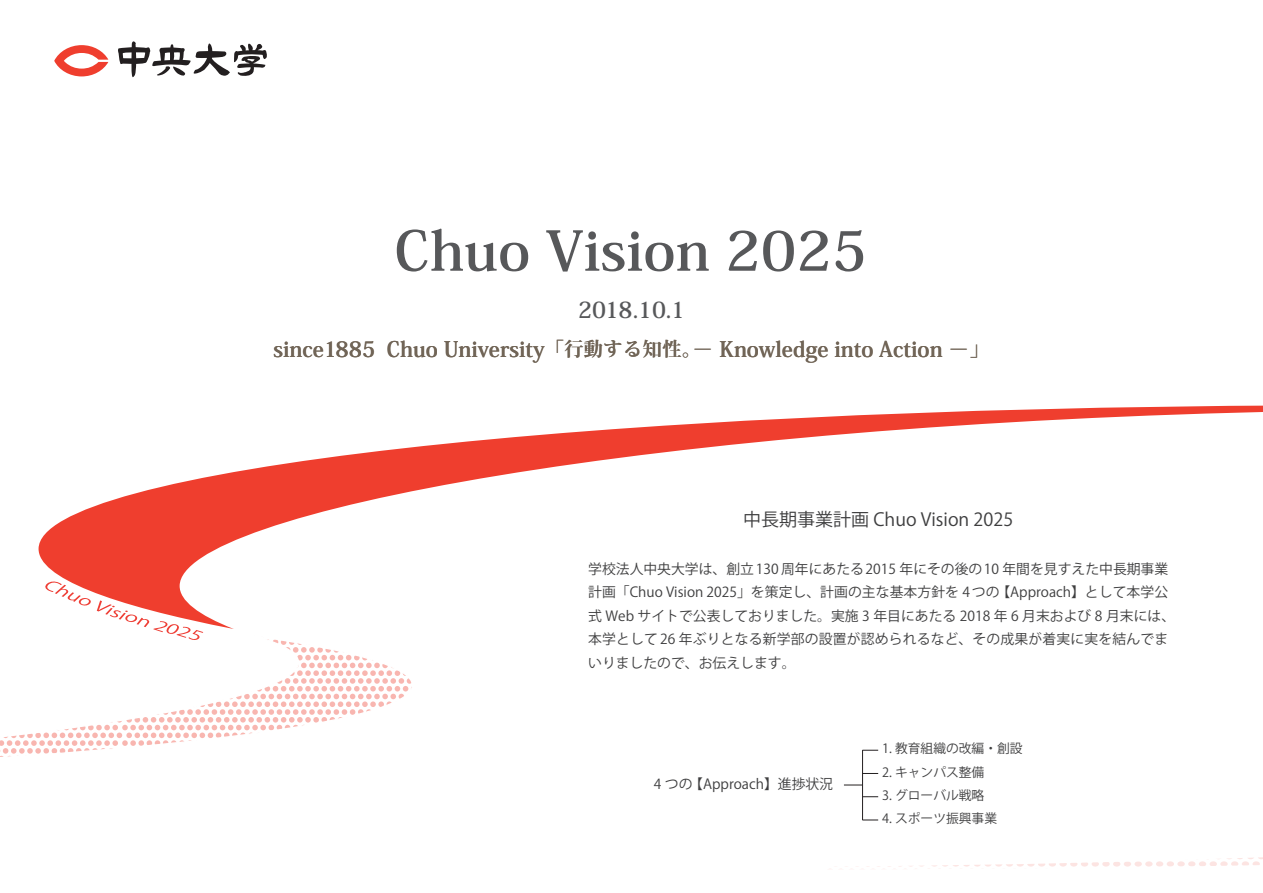
<style>
.page{position:relative;width:1263px;height:893px;background:#fff}
.page>*{position:absolute;margin:0;border:0;box-sizing:border-box;transform-origin:0 0}
.t1{font:700 54.15px "Koz Min Pro";color:#57585a;scale:1.05 1}
.t2{font:700 22.35px "Koz Min Pro";letter-spacing:-.02em;color:#57585a}
.t3{font:700 21.3px "Koz Min Pro";color:#716557}
.t4{font:18px "Koz Go Pro";color:#3e3e3f}
.t5{font:13.8px/23.4px "Koz Go Pro";color:#3e3e3f}
.t6{font:12.75px "Koz Go Pro";color:#3e3e3f}
.s1{font-size:19.2px}
</style>
<div class="page">
<svg style="left:54px;top:45px;width:54px;height:31px"></svg>
<svg style="left:118px;top:41px;width:149px;height:37px"></svg>
<svg style="left:844px;top:749px;width:419px;height:118px"></svg>
<svg style="left:0;top:639px;width:412px;height:118px"></svg>
<svg style="left:44px;top:629px;width:159px;height:11px"></svg>
<svg style="left:38px;top:405px;width:1225px;height:224px"></svg>
<svg style="left:844px;top:785px;width:18px;height:1px"></svg>
<hr style="left:862px;top:750px;width:1px;height:70px;background:#231f20">
<svg style="left:862px;top:750px;width:16px;height:1px"></svg>
<svg style="left:862px;top:820px;width:16px;height:1px"></svg>
<svg style="left:863px;top:796px;width:15px;height:1px"></svg>
<svg style="left:863px;top:773px;width:15px;height:1px"></svg>
<h1 class="t1" style="left:394px;top:211px;width:452px">Chuo Vision 2025</h1>
<h2 class="t2" style="left:578px;top:294px;width:108px">2018.10.1</h2>
<h3 class="t3" style="left:273px;top:334px;width:103px">since1885</h3>
<h3 class="t3" style="left:387px;top:334px;width:604px">Chuo University<span class="s1">「行動する知性。</span>－ Knowledge into Action －<span class="s1">」</span></h3>
<h3 class="t4" style="left:743px;top:508px;width:272px">中長期事業計画 Chuo Vision 2025</h3>
<p class="t5" style="left:588px;top:558px;width:588px">学校法人中央大学は、創立130 周年にあたる2015 年にその後の10 年間を見すえた中長期事業計画「Chuo Vision 2025」を策定し、計画の主な基本方針を 4つの【Approach】として本学公式 Web サイトで公表しておりました。実施 3 年目にあたる 2018 年 6 月末および 8 月末には、本学として26 年ぶりとなる新学部の設置が認められるなど、その成果が着実に実を結んでまいりましたので、お伝えします。</p>
<p class="t5" style="left:654px;top:773px;width:181px">4 つの【Approach】進捗状況</p>
<p class="t6" style="left:882px;top:740px;width:142px">1. 教育組織の改編・創設</p>
<p class="t6" style="left:882px;top:764px;width:104px">2. キャンパス整備</p>
<p class="t6" style="left:882px;top:787px;width:104px">3. グローバル戦略</p>
<p class="t6" style="left:882px;top:810px;width:117px">4. スポーツ振興事業</p>
</div>
